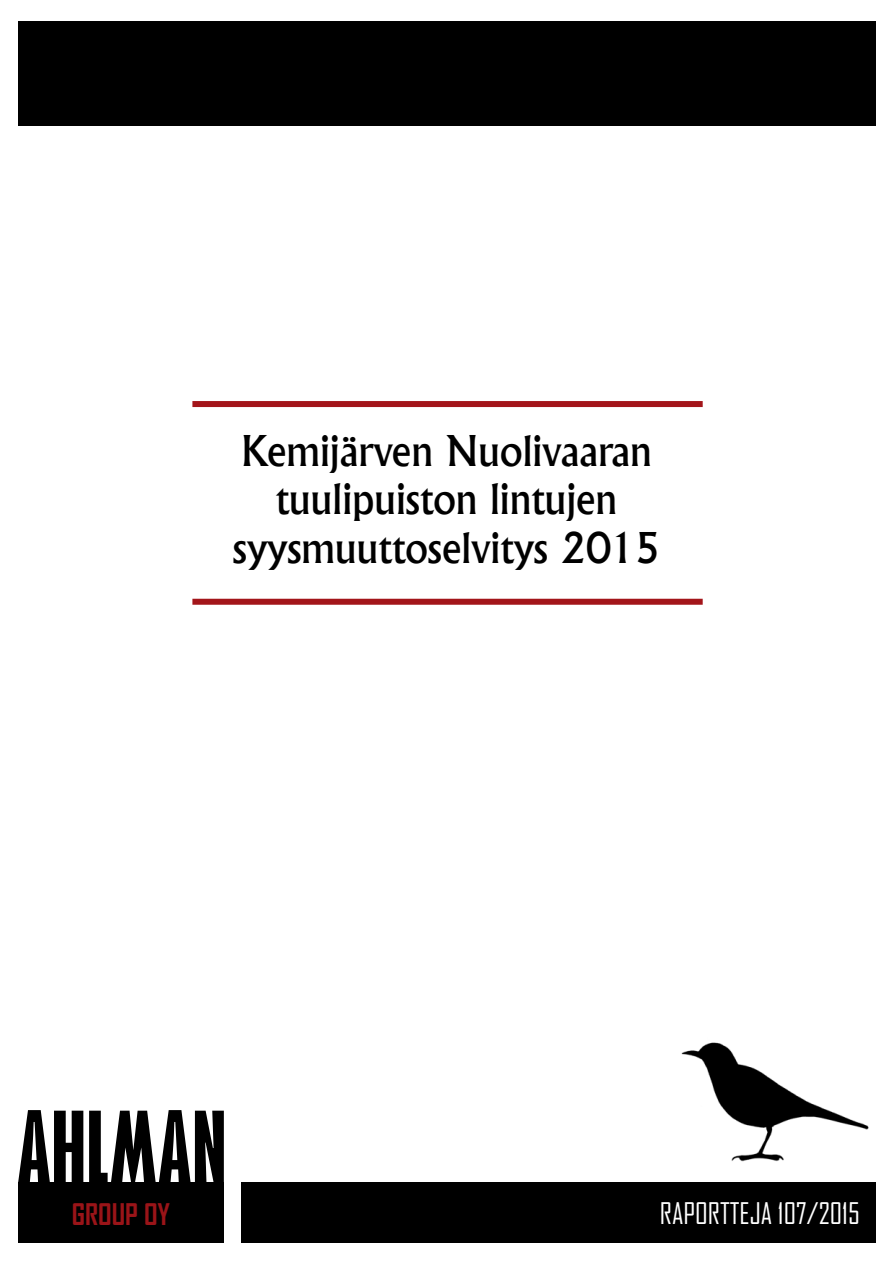
<style>
.page{position:relative;width:893px;height:1263px;background:#fff}
.page>*{position:absolute;margin:0;border:0;box-sizing:border-box;transform-origin:0 0}
.t1{font:700 extra-condensed 90px "Gill Sans";color:#000;scale:1.21 1}
.t2{font:500 40.5px/48.6px "Albertus";color:#000;text-align:center}
.t3{font:28.5px "Agency FB";color:#fff}
.t4{font:700 28.5px "Agency FB";color:#9a1418}
</style>
<div class="page">
<div style="left:18px;top:21px;width:858px;height:104px;background:#000"></div>
<div style="left:242px;top:1182px;width:634px;height:60px;background:#000"></div>
<div style="left:192px;top:401px;width:511px;height:6px;background:#a3151a"></div>
<div style="left:192px;top:599px;width:511px;height:6px;background:#a3151a"></div>
<div style="left:18px;top:1182px;width:206px;height:60px;background:#000"></div>
<img style="left:681px;top:1042px;width:188px;height:120px">
<p class="t2" style="left:233px;top:427px;width:429px">Kemijärven Nuolivaaran tuulipuiston lintujen syysmuuttoselvitys 2015</p>
<h1 class="t1" style="left:17px;top:1092px;width:175px">AHLMAN</h1>
<p class="t4" style="left:72px;top:1197px;width:100px">GROUP OY</p>
<p class="t3" style="left:660px;top:1195px;width:201px">RAPORTTEJA 107/2015</p>
</div>
